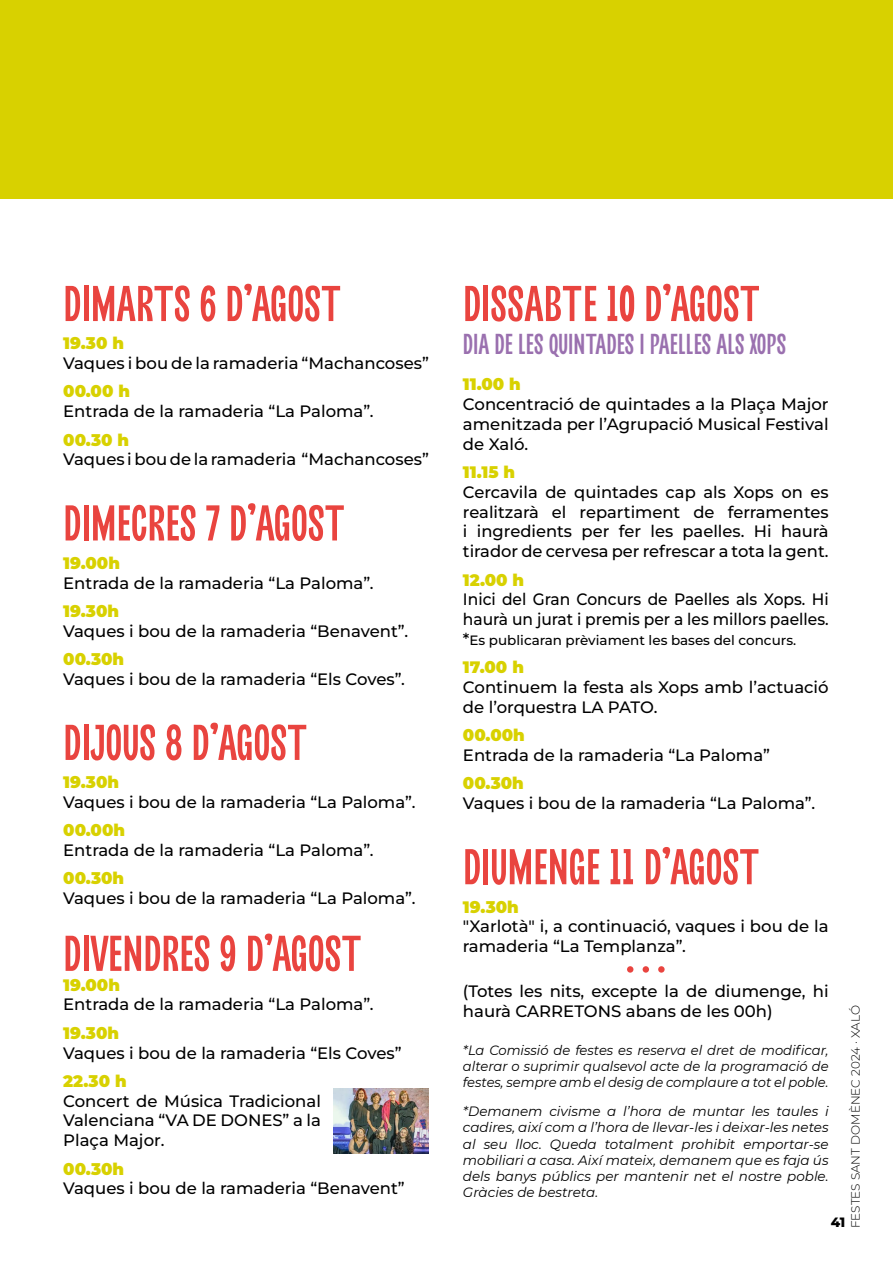
<style>
.page{position:relative;width:893px;height:1263px;background:#fff}
.page>*{position:absolute;margin:0;border:0;box-sizing:border-box;transform-origin:0 0}
.t1{font:condensed 55.5px "Barosans";color:#e9443f}
.t2{font:condensed 31.5px "Barosans";color:#9a70af}
.t3{font:100 16.5px/19.8px "Montserrat";color:#000;text-align:justify}
.t4{font:900 16.5px "Montserrat";color:#d8d100}
.t5{font:100 16.5px/19.8px "Montserrat";color:#000;scale:.94 1}
.t6{font:italic 13.5px/16.2px "Montserrat";color:#000;text-align:justify}
.t7{font:100 13.5px "Montserrat";color:#000}
.t8{font:300 12px "Montserrat";color:#000}
.s1{font-size:16.5px}
</style>
<div class="page">
<div style="left:0;top:0;width:892px;height:199px;background:#d8d100"></div>
<img style="left:334px;top:1089px;width:95px;height:65px">
<div style="left:627px;top:966px;width:6px;height:7px;background:#e9443f;border-radius:50%"></div>
<div style="left:643px;top:966px;width:6px;height:7px;background:#e9443f;border-radius:50%"></div>
<div style="left:658px;top:966px;width:7px;height:7px;background:#e9443f;border-radius:50%"></div>
<h1 class="t1" style="left:63px;top:273px;width:280px">DIMARTS 6 D’AGOST</h1>
<p class="t4" style="left:63px;top:331px;width:62px">19.30 h</p>
<p class="t3" style="left:63px;top:353px;width:367px">Vaques i bou de la ramaderia “Machancoses”</p>
<p class="t4" style="left:63px;top:379px;width:68px">00.00 h</p>
<p class="t3" style="left:63px;top:401px;width:312px">Entrada de la ramaderia “La Paloma”.</p>
<p class="t4" style="left:63px;top:427px;width:67px">00.30 h</p>
<p class="t3" style="left:63px;top:449px;width:367px">Vaques i bou de la ramaderia “Machancoses”</p>
<h1 class="t1" style="left:63px;top:492px;width:284px">DIMECRES 7 D’AGOST</h1>
<p class="t4" style="left:63px;top:550px;width:58px">19.00h</p>
<p class="t3" style="left:63px;top:572px;width:312px">Entrada de la ramaderia “La Paloma”.</p>
<p class="t4" style="left:63px;top:599px;width:57px">19.30h</p>
<p class="t3" style="left:63px;top:620px;width:346px">Vaques i bou de la ramaderia “Benavent”.</p>
<p class="t4" style="left:63px;top:647px;width:62px">00.30h</p>
<p class="t3" style="left:63px;top:669px;width:343px">Vaques i bou de la ramaderia “Els Coves”.</p>
<h1 class="t1" style="left:63px;top:712px;width:246px">DIJOUS 8 D’AGOST</h1>
<p class="t4" style="left:63px;top:770px;width:57px">19.30h</p>
<p class="t3" style="left:63px;top:792px;width:354px">Vaques i bou de la ramaderia “La Paloma”.</p>
<p class="t4" style="left:63px;top:818px;width:63px">00.00h</p>
<p class="t3" style="left:63px;top:840px;width:312px">Entrada de la ramaderia “La Paloma”.</p>
<p class="t4" style="left:63px;top:866px;width:62px">00.30h</p>
<p class="t3" style="left:63px;top:888px;width:354px">Vaques i bou de la ramaderia “La Paloma”.</p>
<h1 class="t1" style="left:63px;top:923px;width:300px">DIVENDRES 9 D’AGOST</h1>
<p class="t4" style="left:63px;top:972px;width:58px">19.00h</p>
<p class="t3" style="left:63px;top:994px;width:312px">Entrada de la ramaderia “La Paloma”.</p>
<p class="t4" style="left:63px;top:1020px;width:57px">19.30h</p>
<p class="t3" style="left:63px;top:1042px;width:340px">Vaques i bou de la ramaderia “Els Coves”</p>
<p class="t4" style="left:63px;top:1069px;width:65px">22.30 h</p>
<p class="t3" style="left:63px;top:1090px;width:259px">Concert de Música Tradicional Valenciana “VA DE DONES” a la Plaça Major.</p>
<p class="t4" style="left:63px;top:1156px;width:62px">00.30h</p>
<p class="t3" style="left:63px;top:1178px;width:343px">Vaques i bou de la ramaderia “Benavent”</p>
<h1 class="t1" style="left:463px;top:273px;width:299px">DISSABTE 10 D’AGOST</h1>
<h2 class="t2" style="left:463px;top:326px;width:325px">DIA DE LES QUINTADES I PAELLES ALS XOPS</h2>
<p class="t4" style="left:463px;top:372px;width:59px">11.00 h</p>
<p class="t3" style="left:463px;top:394px;width:367px">Concentració de quintades a la Plaça Major amenitzada per l’Agrupació Musical Festival de Xaló.</p>
<p class="t4" style="left:463px;top:460px;width:54px">11.15 h</p>
<p class="t3" style="left:463px;top:482px;width:367px">Cercavila de quintades cap als Xops on es realitzarà el repartiment de ferramentes i ingredients per fer les paelles. Hi haurà tirador de cervesa per refrescar a tota la gent.</p>
<p class="t4" style="left:463px;top:567px;width:63px">12.00 h</p>
<p class="t5" style="left:463px;top:589px;width:391px">Inici del Gran Concurs de Paelles als Xops. Hi haurà un jurat i premis per a les millors paelles.</p>
<p class="t7" style="left:463px;top:631px;width:335px"><span class="s1">*</span>Es publicaran prèviament les bases del concurs.</p>
<p class="t4" style="left:463px;top:655px;width:62px">17.00 h</p>
<p class="t3" style="left:463px;top:677px;width:367px">Continuem la festa als Xops amb l’actuació de l’orquestra LA PATO.</p>
<p class="t4" style="left:463px;top:723px;width:63px">00.00h</p>
<p class="t3" style="left:463px;top:745px;width:308px">Entrada de la ramaderia “La Paloma”</p>
<p class="t4" style="left:463px;top:771px;width:62px">00.30h</p>
<p class="t3" style="left:463px;top:793px;width:354px">Vaques i bou de la ramaderia “La Paloma”.</p>
<h1 class="t1" style="left:463px;top:836px;width:299px">DIUMENGE 11 D’AGOST</h1>
<p class="t4" style="left:463px;top:894px;width:57px">19.30h</p>
<p class="t3" style="left:463px;top:916px;width:367px">"Xarlotà" i, a continuació, vaques i bou de la ramaderia “La Templanza”.</p>
<p class="t3" style="left:463px;top:981px;width:367px">(Totes les nits, excepte la de diumenge, hi haurà CARRETONS abans de les 00h)</p>
<p class="t6" style="left:463px;top:1041px;width:367px">*La Comissió de festes es reserva el dret de modificar, alterar o suprimir qualsevol acte de la programació de festes, sempre amb el desig de complaure a tot el poble.</p>
<p class="t6" style="left:463px;top:1103px;width:367px">*Demanem civisme a l’hora de muntar les taules i cadires, així com a l’hora de llevar-les i deixar-les netes al seu lloc. Queda totalment prohibit emportar-se mobiliari a casa. Així mateix, demanem que es faja ús dels banys públics per mantenir net el nostre poble.<br>Gràcies de bestreta.</p>
<p class="t8" style="left:847px;top:1228px;width:224px;rotate:-90deg">FESTES SANT DOMÈNEC 2024 · XALÓ</p>
<p class="t7" style="left:831px;top:1213px;width:16px">41</p>
</div>
